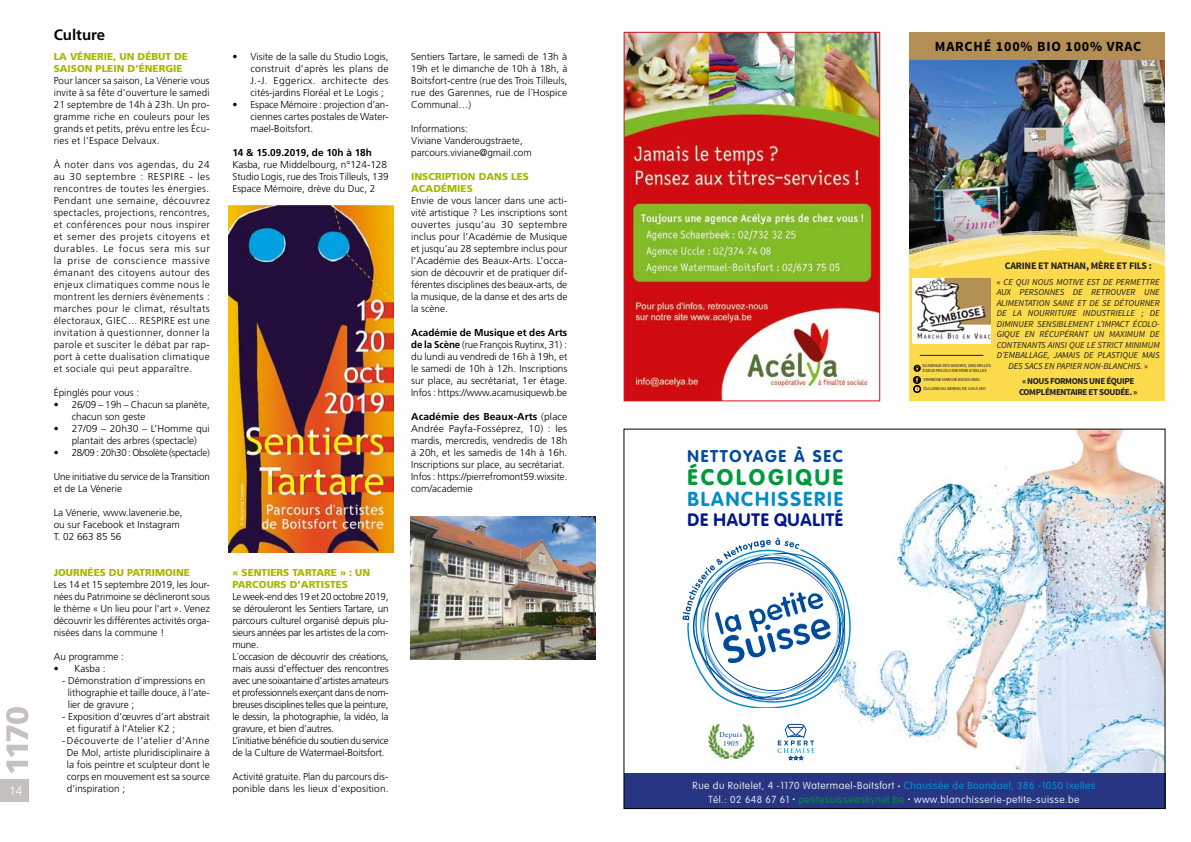
<style>
.page{position:relative;width:1191px;height:842px;background:#fff}
.page>*{position:absolute;margin:0;border:0;box-sizing:border-box;transform-origin:0 0}
.t1{font:900 22.2px "VAG Rounded";letter-spacing:.13em;color:#009a3e}
.t2{font:700 20px "VAG Rounded";letter-spacing:.095em;color:#008bcb}
.t3{font:700 17.7px "VAG Rounded";letter-spacing:.04em;color:#001789}
.t4{font:700 16.8px "VAG Rounded";letter-spacing:.1em;color:#004a9a}
.t5{font:700 15px "Frutiger LT Std";color:#000}
.t6{font:700 14px "Source Sans Pro";letter-spacing:.06em;color:#000}
.t7{font:300 12px "Frutiger LT Std";color:#fff}
.t8{font:100 10.1px/13.7px "VAG Rounded";letter-spacing:.05em;color:#fff;text-align:center}
.t9{font:300 10px/12px "Frutiger LT Std";color:#000;text-align:justify}
.t10{font:300 10px/12px "Frutiger LT Std";letter-spacing:-.02em;color:#000}
.t11{font:900 10px/12px "Frutiger LT Std";color:#a7b800}
.t12{font:300 10px "Frutiger LT Std";letter-spacing:-.025em;color:#000}
.t13{font:700 10px "Source Sans Pro";letter-spacing:-.02em;color:#201d1e}
.t14{font:700 10px "Frutiger LT Std";color:#000}
.t15{font:italic 9px/10.5px "Source Sans Pro";color:#201d1e;text-align:center}
.t16{font:700 9px/10.5px "Source Sans Pro";letter-spacing:-.045em;color:#201d1e;text-align:center}
.t17{font:7.3px/8.8px "Times";letter-spacing:.05em;color:#004a9a;text-align:center}
.t18{font:4.5px/4.9px "Source Sans Pro";letter-spacing:-.03em;color:#201d1e}
.s1{font-weight:700}
.s2{font-style:normal}
.s3{color:#009fe3}
.s4{color:#009a3e}
.s5{font-size:8.2px;color:#009a3e}
</style>
<div class="page">
<img style="left:228px;top:206px;width:165px;height:346px">
<img style="left:410px;top:516px;width:185px;height:144px">
<img style="left:909px;top:59px;width:255px;height:171px">
<div style="left:909px;top:304px;width:255px;height:97px;background:#fbda4c"></div>
<svg style="left:912px;top:366px;width:9px;height:28px"></svg>
<img style="left:1028px;top:130px;width:17px;height:13px">
<svg style="left:909px;top:230px;width:255px;height:74px;background:#e8cf62"></svg>
<div style="left:909px;top:32px;width:255px;height:27px;background:#b38f55"></div>
<hr style="left:919px;top:355px;width:64px;height:1px;background:#201d1e">
<img style="left:912px;top:278px;width:78px;height:66px">
<img style="left:626px;top:34px;width:252px;height:365px">
<div style="left:624px;top:32px;width:256px;height:369px;border:1px solid #cd171a"></div>
<img style="left:814px;top:431px;width:349px;height:342px">
<div style="left:624px;top:773px;width:541px;height:35px;background:#283583"></div>
<img style="left:708px;top:723px;width:45px;height:40px">
<svg style="left:777px;top:723px;width:37px;height:37px"></svg>
<svg style="left:682px;top:538px;width:171px;height:170px"></svg>
<div style="left:0;top:779px;width:28px;height:22px;background:#c6c1bf"></div>
<svg style="left:6px;top:707px;width:22px;height:66px"></svg>
<p class="t7" style="left:9px;top:784px;width:15px">14</p>
<h3 class="t5" style="left:54px;top:26px;width:53px">Culture</h3>
<p class="t11" style="left:54px;top:50px;width:136px">LA VÉNERIE, UN DÉBUT DE<br>SAISON PLEIN D’ÉNERGIE</p>
<p class="t9" style="left:54px;top:75px;width:158px">Pour lancer sa saison, La Vénerie vous invite à sa fête d'ouverture le samedi 21 septembre de 14h à 23h. Un pro&shy;gramme riche en couleurs pour les grands et petits, prévu entre les Écu&shy;ries et l'Espace Delvaux.</p>
<p class="t9" style="left:54px;top:159px;width:158px">À noter dans vos agendas, du 24 au 30 septembre : RESPIRE - les rencontres de toutes les énergies.<br>Pendant une semaine, découvrez spectacles, projections, rencontres, et conférences pour nous inspirer et semer des projets citoyens et durables. Le focus sera mis sur la prise de conscience massive émanant des citoyens autour des enjeux climatiques comme nous le montrent les derniers évènements : marches pour le climat, résultats électoraux, GIEC... RESPIRE est une invitation à questionner, donner la parole et susciter le débat par rap&shy;port à cette dualisation climatique et sociale qui peut apparaître.</p>
<p class="t9" style="left:54px;top:387px;width:87px">Épinglés pour vous :</p>
<p class="t9" style="left:72px;top:399px;width:140px;text-indent:-18px">• 26/09 – 19h – Chacun sa planète, chacun son geste</p>
<p class="t9" style="left:54px;top:423px;width:158px;text-align:center">• 27/09 – 20h30 – L’Homme qui plantait des arbres (spectacle)</p>
<p class="t12" style="left:54px;top:447px;width:158px">• 28/09 : 20h30 : Obsolète (spectacle)</p>
<p class="t9" style="left:54px;top:471px;width:158px">Une initiative du service de la Transition et de La Vénerie</p>
<p class="t9" style="left:54px;top:507px;width:130px;text-align:left">La Vénerie, www.lavenerie.be, ou sur Facebook et Instagram<br>T. 02 663 85 56</p>
<p class="t11" style="left:54px;top:566px;width:138px">JOURNÉES DU PATRIMOINE</p>
<p class="t9" style="left:54px;top:579px;width:158px">Les 14 et 15 septembre 2019, les Jour&shy;nées du Patrimoine se déclineront sous le thème « Un lieu pour l’art ». Venez découvrir les différentes activités orga&shy;nisées dans la commune !</p>
<p class="t9" style="left:54px;top:651px;width:72px">Au programme :</p>
<p class="t9" style="left:54px;top:663px;width:53px">• Kasba :</p>
<p class="t9" style="left:68px;top:675px;width:143px;text-align:left;text-indent:-6px">- Démonstration d’impressions en lithographie et taille douce, à l’ate&shy;lier de gravure ;</p>
<p class="t9" style="left:67px;top:711px;width:144px;text-indent:-5px">- Exposition d’œuvres d’art abstrait et figuratif à l’Atelier K2 ;</p>
<p class="t9" style="left:67px;top:735px;width:144px;text-indent:-5px">- Découverte de l’atelier d’Anne De Mol, artiste pluridisciplinaire à la fois peintre et sculpteur dont le corps en mouvement est sa source d’inspiration ;</p>
<p class="t9" style="left:250px;top:51px;width:140px;text-indent:-18px">• Visite de la salle du Studio Logis, construit d’après les plans de J.-J. Eggericx. architecte des cités-jardins Floréal et Le Logis ;</p>
<p class="t9" style="left:250px;top:99px;width:140px;text-indent:-18px">• Espace Mémoire : projection d’an&shy;ciennes cartes postales de Water&shy;mael-Boitsfort.</p>
<p class="t14" style="left:232px;top:147px;width:141px">14 &amp; 15.09.2019, de 10h à 18h</p>
<p class="t9" style="left:232px;top:159px;width:158px;text-align:left">Kasba, rue Middelbourg, n°124-128<br>Studio Logis, rue des Trois Tilleuls, 139<br>Espace Mémoire, drève du Duc, 2</p>
<p class="t11" style="left:232px;top:566px;width:139px">« SENTIERS TARTARE » : UN<br>PARCOURS D’ARTISTES</p>
<p class="t10" style="left:232px;top:591px;width:158px">Le week-end des 19 et 20 octobre 2019, se dérouleront les Sentiers Tartare, un parcours culturel organisé depuis plu&shy;sieurs années par les artistes de la com&shy;mune.<br>L´occasion de découvrir des créations, mais aussi d’effectuer des rencontres avec une soixantaine d’artistes amateurs et professionnels exerçant dans de nom&shy;breuses disciplines telles que la peinture, le dessin, la photographie, la vidéo, la gravure, et bien d’autres.<br>L’initiative bénéficie du soutien du service de la Culture de Watermael-Boitsfort.</p>
<p class="t9" style="left:232px;top:771px;width:158px">Activité gratuite. Plan du parcours dis&shy;ponible dans les lieux d'exposition.</p>
<p class="t9" style="left:411px;top:51px;width:158px">Sentiers Tartare, le samedi de 13h à 19h et le dimanche de 10h à 18h, à Boitsfort-centre (rue des Trois Tilleuls, rue des Garennes, rue de l´Hospice Communal…)</p>
<p class="t9" style="left:411px;top:123px;width:122px;text-align:left">Informations:<br>Viviane Vanderougstraete, parcours.viviane@gmail.com</p>
<p class="t11" style="left:411px;top:170px;width:119px">INSCRIPTION DANS LES<br>ACADÉMIES</p>
<p class="t9" style="left:411px;top:195px;width:158px">Envie de vous lancer dans une acti&shy;vité artistique ? Les inscriptions sont ouvertes jusqu’au 30 septembre inclus pour l’Académie de Musique et jusqu’au 28 septembre inclus pour l’Académie des Beaux-Arts. L’occa&shy;sion de découvrir et de pratiquer dif&shy;férentes disciplines des beaux-arts, de la musique, de la danse et des arts de la scène.</p>
<p class="t9" style="left:411px;top:327px;width:158px"><span class="s1">Académie de Musique et des Arts de la Scène</span> (rue François Ruytinx, 31) : du lundi au vendredi de 16h à 19h, et le samedi de 10h à 12h. Inscriptions sur place, au secrétariat, 1er étage.<br>Infos : https://www.acamusiquewb.be</p>
<p class="t9" style="left:411px;top:411px;width:158px;text-align:left"><span class="s1">Académie des Beaux-Arts</span> (place Andrée Payfa-Fosséprez, 10) : les mardis, mercredis, vendredis de 18h à 20h, et les samedis de 14h à 16h.<br>Inscriptions sur place, au secrétariat.<br>Infos : https://pierrefromont59.wixsite. com/academie</p>
<h3 class="t6" style="left:935px;top:38px;width:208px">MARCHÉ 100% BIO 100% VRAC</h3>
<h3 class="t4" style="left:687px;top:446px;width:157px">NETTOYAGE À SEC</h3>
<h1 class="t1" style="left:687px;top:463px;width:157px">ÉCOLOGIQUE</h1>
<h2 class="t2" style="left:687px;top:487px;width:157px">BLANCHISSERIE</h2>
<h3 class="t3" style="left:687px;top:509px;width:157px">DE HAUTE QUALITÉ</h3>
<p class="t13" style="left:1004px;top:260px;width:148px">CARINE ET NATHAN, MÈRE ET FILS :</p>
<p class="t15" style="left:996px;top:277px;width:164px"><span class="s2">«</span> CE QUI NOUS MOTIVE EST DE PERMETTRE AUX PERSONNES DE RETROUVER UNE ALIMENTATION SAINE ET DE SE DÉTOURNER DE LA NOURRITURE INDUSTRIELLE ; DE DIMINUER SENSIBLEMENT L’IMPACT ÉCOLO-GIQUE EN RÉCUPÉRANT UN MAXIMUM DE CONTENANTS AINSI QUE LE STRICT MINIMUM D’EMBALLAGE, JAMAIS DE PLASTIQUE MAIS DES SACS EN PAPIER NON-BLANCHIS. <span class="s2">»</span></p>
<p class="t16" style="left:1019px;top:376px;width:120px">« NOUS FORMONS UNE ÉQUIPE<br>COMPLÉMENTAIRE ET SOUDÉE. »</p>
<p class="t18" style="left:922px;top:363px;width:70px">82 AVENUE DES SAISONS, 1050 IXELLES<br>À DEUX PAS DU CIMETIÈRE D'IXELLES</p>
<p class="t18" style="left:923px;top:375px;width:64px;line-height:9px">SYMBIOSE MARCHÉ BIO EN VRAC<br>DU LUNDI AU SAMEDI: DE 11H À 19H</p>
<p class="t17" style="left:719px;top:730px;width:24px">Depuis<br>1905</p>
<p class="t8" style="left:692px;top:778px;width:404px">Rue du Roitelet, 4 -1170 Watermael-Boitsfort <sup>.</sup> <span class="s3">Chaussée de Boondael, 386 -1050 Ixelles<br></span>Tél.: 02 648 67 61 <sup>.</sup> <span class="s4">petitesuisse</span><span class="s5">@</span><span class="s4">skynet.be</span> <sup>.</sup> www.blanchisserie-petite-suisse.be</p>
</div>
